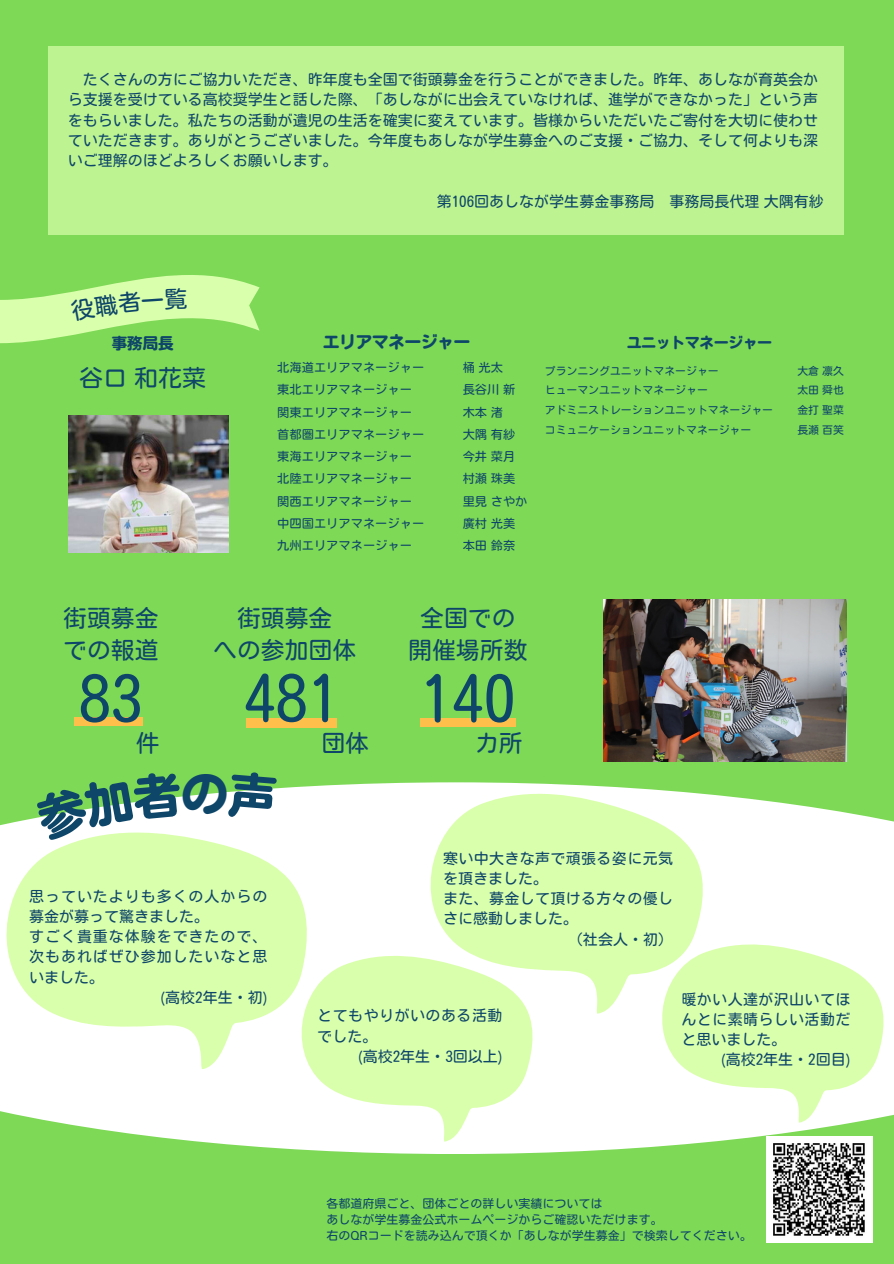
<style>
.page{position:relative;width:894px;height:1264px;background:#fff}
.page>*{position:absolute;margin:0;border:0;box-sizing:border-box;transform-origin:0 0}
.t1{font:63.6px "Motoya Maru Std W3";color:#0e4669}
.t2{font:48px "Motoya Maru Std W6";color:#0e4669}
.t3{font:24px "Motoya Maru Std W3";color:#0e4669}
.t4{font:23.85px/32.7px "Motoya Maru Std W3";color:#0e4669;text-align:center}
.t5{font:16.35px "Motoya Maru Std W6";color:#0e4669}
.t6{font:15.45px "Motoya Maru Std W6";color:#0e4669}
.t7{font:15px/20.2px "Motoya Maru Std W3";color:#0e4669;text-align:justify}
.t8{font:15px "Motoya Maru Std W3";letter-spacing:.025em;color:#0e4669}
.t9{font:15px "Motoya Maru Std W3";letter-spacing:.06em;color:#0e4669}
.t10{font:15px "Motoya Maru Std W3";letter-spacing:.03em;color:#0e4669}
.t11{font:14.55px "Motoya Maru Std W6";color:#0e4669}
.t12{font:12.3px "Motoya Maru Std W3";color:#0e4669}
.t13{font:12px "Motoya Maru Std W3";color:#0e4669}
.t14{font:10.8px/19.6px "Motoya Maru Std W3";color:#0e4669;text-align:justify}
</style>
<div class="page">
<div style="left:0;top:0;width:893px;height:1263px;background:#7ed957"></div>
<svg style="left:0;top:783px;width:893px;height:370px;fill:#fff"></svg>
<svg style="left:635px;top:924px;width:258px;height:210px;background:#e8fecf"></svg>
<svg style="left:396px;top:782px;width:323px;height:247px;background:#e4fec6"></svg>
<svg style="left:0;top:814px;width:318px;height:264px;background:#e6fec8"></svg>
<svg style="left:273px;top:934px;width:273px;height:219px;background:#e9fece"></svg>
<div style="left:765px;top:1136px;width:107px;height:106px;background:#fff"></div>
<img style="left:773px;top:1143px;width:92px;height:93px">
<div style="left:48px;top:46px;width:795px;height:188px;background:#bef392"></div>
<div style="left:75px;top:716px;width:68px;height:9px;background:#ffc04b"></div>
<div style="left:246px;top:718px;width:90px;height:10px;background:#ffc04b"></div>
<div style="left:420px;top:718px;width:95px;height:8px;background:#ffc04b"></div>
<img style="left:603px;top:599px;width:243px;height:162px">
<img style="left:68px;top:415px;width:160px;height:138px">
<svg style="left:34px;top:783px;width:148px;height:58px"></svg>
<svg style="left:228px;top:783px;width:49px;height:37px"></svg>
<svg style="left:0;top:275px;width:259px;height:69px"></svg>
<p class="t7" style="left:68px;top:69px;width:751px;text-indent:15px">たくさんの方にご協力いただき、昨年度も全国で街頭募金を行うことができました。昨年、あしなが育英会から支援を受けている高校奨学生と話した際、「あしながに出会えていなければ、進学ができなかった」という声をもらいました。私たちの活動が遺児の生活を確実に変えています。皆様からいただいたご寄付を大切に使わせていただきます。ありがとうございました。今年度もあしなが学生募金へのご支援・ご協力、そして何よりも深いご理解のほどよろしくお願いします。</p>
<p class="t7" style="left:436px;top:191px;width:388px">第106回あしなが学生募金事務局 事務局長代理大隅有紗</p>
<p class="t5" style="left:323px;top:333px;width:148px">エリアマネージャー</p>
<p class="t6" style="left:112px;top:336px;width:63px">事務局長</p>
<p class="t3" style="left:79px;top:366px;width:129px">谷口和花菜</p>
<p class="t12" style="left:277px;top:361px;width:148px">北海道エリアマネージャー</p>
<h1 class="t12" style="left:462px;top:361px;width:42px">桶光太</h1>
<h3 class="t12" style="left:462px;top:406px;width:42px">木本渚</h3>
<h2 class="t12" style="left:462px;top:428px;width:54px">大隅有紗</h2>
<p class="t12" style="left:462px;top:450px;width:51px">今井菜月</p>
<h6 class="t12" style="left:462px;top:494px;width:66px">里見さやか</h6>
<p class="t12" style="left:277px;top:383px;width:136px">東北エリアマネージャー</p>
<h3 class="t12" style="left:277px;top:406px;width:136px">関東エリアマネージャー</h3>
<p class="t12" style="left:277px;top:428px;width:148px">首都圏エリアマネージャー</p>
<p class="t12" style="left:277px;top:472px;width:136px">北陸エリアマネージャー</p>
<h3 class="t12" style="left:277px;top:494px;width:136px">関西エリアマネージャー</h3>
<h6 class="t12" style="left:462px;top:383px;width:54px">長谷川新</h6>
<h3 class="t12" style="left:277px;top:450px;width:136px">東海エリアマネージャー</h3>
<p class="t12" style="left:462px;top:472px;width:54px">村瀬珠美</p>
<h6 class="t12" style="left:462px;top:517px;width:54px">廣村光美</h6>
<p class="t12" style="left:462px;top:539px;width:54px">本田鈴奈</p>
<h1 class="t12" style="left:277px;top:517px;width:148px">中四国エリアマネージャー</h1>
<h3 class="t12" style="left:277px;top:539px;width:136px">九州エリアマネージャー</h3>
<p class="t11" style="left:627px;top:336px;width:146px">ユニットマネージャー</p>
<h6 class="t14" style="left:544px;top:361px;width:175px">プランニングユニットマネージャー</h6>
<h4 class="t14" style="left:544px;top:380px;width:164px">ヒューマンユニットマネージャー</h4>
<p class="t14" style="left:544px;top:400px;width:230px">アドミニストレーションユニットマネージャー</p>
<p class="t14" style="left:544px;top:420px;width:208px">コミュニケーションユニットマネージャー</p>
<p class="t4" style="left:63px;top:601px;width:97px;text-align:left">街頭募金での報道</p>
<p class="t1" style="left:79px;top:666px;width:65px">83</p>
<p class="t4" style="left:136px;top:726px;width:25px">件</p>
<p class="t4" style="left:213px;top:601px;width:144px">街頭募金<br>への参加団体</p>
<p class="t1" style="left:244px;top:666px;width:97px">481</p>
<h3 class="t2" style="left:181px;top:769px;width:50px">の</h3>
<p class="t4" style="left:321px;top:726px;width:49px">団体</p>
<p class="t4" style="left:408px;top:601px;width:121px">全国での開催場所数</p>
<p class="t1" style="left:420px;top:666px;width:97px">140</p>
<p class="t4" style="left:475px;top:726px;width:49px">カ所</p>
<p class="t14" style="left:797px;top:361px;width:48px">大倉凛久</p>
<p class="t14" style="left:797px;top:380px;width:48px">太田舜也金打聖菜長瀬百笑</p>
<h5 class="t9" style="left:29px;top:888px;width:239px">思っていたよりも多くの人からの</h5>
<h5 class="t7" style="left:29px;top:905px;width:181px">募金が募って驚きました。</h5>
<h5 class="t9" style="left:29px;top:928px;width:239px">すごく貴重な体験をできたので、</h5>
<h5 class="t9" style="left:29px;top:949px;width:239px">次もあればぜひ参加したいなと思</h5>
<h5 class="t7" style="left:29px;top:966px;width:76px">いました。</h5>
<h5 class="t7" style="left:160px;top:986px;width:108px">(高校2年生・初)</h5>
<p class="t8" style="left:443px;top:850px;width:231px">寒い中大きな声で頑張る姿に元気</p>
<p class="t7" style="left:443px;top:868px;width:106px">を頂きました。</p>
<p class="t8" style="left:443px;top:890px;width:231px">また、募金して頂ける方々の優し</p>
<p class="t7" style="left:443px;top:908px;width:136px">さに感動しました。</p>
<p class="t7" style="left:568px;top:928px;width:106px">（社会人・初）</p>
<p class="t10" style="left:317px;top:1008px;width:187px">とてもやりがいのある活動</p>
<p class="t7" style="left:317px;top:1025px;width:61px">でした。</p>
<p class="t7" style="left:358px;top:1046px;width:146px">(高校2年生・3回以上)</p>
<h3 class="t8" style="left:681px;top:991px;width:170px">暖かい人達が沢山いてほ</h3>
<h3 class="t8" style="left:681px;top:1011px;width:170px">んとに素晴らしい活動だ</h3>
<h3 class="t7" style="left:681px;top:1029px;width:106px">と思いました。</h3>
<h3 class="t7" style="left:720px;top:1049px;width:131px">(高校2年生・2回目 )</h3>
<p class="t13" style="left:326px;top:1196px;width:278px">各都道府県ごと、団体ごとの詳しい実績については</p>
<p class="t13" style="left:326px;top:1212px;width:338px">あしなが学生募金公式ホームページからご確認いただけます。</p>
<p class="t13" style="left:326px;top:1228px;width:427px">右のQRコードを読み込んで頂くか「あしなが学生募金」で検索してください。</p>
</div>
